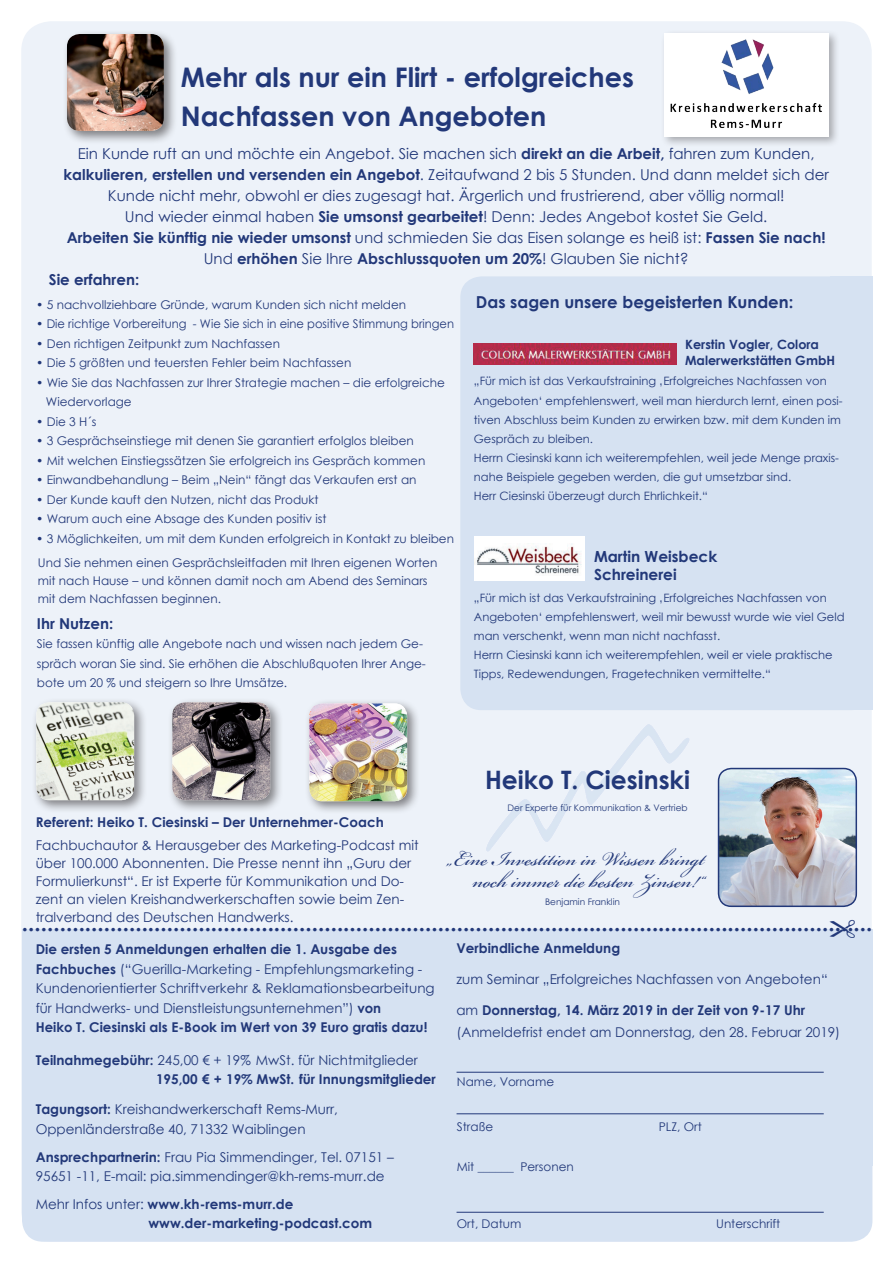
<style>
.page{position:relative;width:893px;height:1263px;background:#fff}
.page>*{position:absolute;margin:0;border:0;box-sizing:border-box;transform-origin:0 0}
.t1{font:30.3px/22.5px "Beautiful ES";color:#223879;text-align:right}
.t2{font:700 27px/39px "Century Gothic";color:#223879}
.t3{font:700 25.35px "Century Gothic";color:#223879}
.t4{font:700 22.5px "Century Gothic";color:#223879}
.t5{font:700 16.5px "Century Gothic";color:#223879}
.t6{font:700 15.3px/18.5px "Century Gothic";color:#223879}
.t7{font:15px "Century Gothic";color:#223879}
.t8{font:700 15px "Century Gothic";color:#223879}
.t9{font:13.5px/19.5px "Century Gothic";color:#223879}
.t10{font:700 13.5px/19.5px "Century Gothic";color:#223879}
.t11{font:700 12.75px/15.3px "Century Gothic";color:#223879}
.t12{font:12px/19.5px "Century Gothic";color:#223879}
.t13{font:11.55px/19.2px "Century Gothic";color:#223879}
.t14{font:9px "Century Gothic";color:#223879}
.s1{font-weight:700}
.s2{font-weight:400}
</style>
<div class="page">
<div style="left:21px;top:21px;width:851px;height:1221px;background:#edf2f9;border-radius:30px"></div>
<div style="left:22px;top:929px;width:850px;height:313px;background:#d6e2f2;border-radius:21px"></div>
<div style="left:460px;top:276px;width:413px;height:434px;background:#d6e2f2;border-radius:21px"></div>
<img style="left:473px;top:343px;width:203px;height:21px">
<img style="left:474px;top:536px;width:110px;height:44px">
<div style="left:660px;top:29px;width:180px;height:119px;background:#231f20;opacity:.35"></div>
<img style="left:664px;top:33px;width:164px;height:103px">
<hr style="left:457px;top:1072px;width:367px;height:1px;background:#223879">
<hr style="left:457px;top:1113px;width:367px;height:1px;background:#223879">
<hr style="left:457px;top:1212px;width:367px;height:1px;background:#223879">
<div style="left:62px;top:29px;width:115px;height:115px;background:#231f20;opacity:.55"></div>
<img style="left:67px;top:34px;width:97px;height:97px">
<div style="left:168px;top:698px;width:116px;height:116px;background:#231f20;opacity:.55"></div>
<img style="left:172px;top:702px;width:98px;height:98px">
<div style="left:32px;top:698px;width:116px;height:116px;background:#231f20;opacity:.55"></div>
<img style="left:36px;top:702px;width:98px;height:98px">
<div style="left:305px;top:699px;width:116px;height:116px;background:#231f20;opacity:.55"></div>
<img style="left:309px;top:703px;width:98px;height:98px">
<img style="left:718px;top:768px;width:138px;height:138px">
<div style="left:718px;top:768px;width:139px;height:139px;border:2px solid #223879;border-radius:13px"></div>
<h2 class="t2" style="left:181px;top:57px;width:455px">Mehr als nur ein Flirt - erfolgreiches<br>Nachfassen von Angeboten</h2>
<p class="t7" style="left:78px;top:143px;width:738px">Ein Kunde ruft an und möchte ein Angebot. Sie machen sich <span class="s1">direkt an die Arbeit,</span> fahren zum Kunden,</p>
<p class="t7" style="left:63px;top:164px;width:767px"><span class="s1">kalkulieren, erstellen und versenden ein Angebot</span>. Zeitaufwand 2 bis 5 Stunden. Und dann meldet sich der</p>
<p class="t7" style="left:108px;top:185px;width:678px">Kunde nicht mehr, obwohl er dies zugesagt hat. Ärgerlich und frustrierend, aber völlig normal!</p>
<p class="t7" style="left:125px;top:206px;width:644px">Und wieder einmal haben <span class="s1">Sie umsonst gearbeitet</span>! Denn: Jedes Angebot kostet Sie Geld.</p>
<p class="t8" style="left:67px;top:226px;width:760px">Arbeiten Sie künftig nie wieder umsonst <span class="s2">und schmieden Sie das Eisen solange es heiß ist:</span> Fassen Sie nach!</p>
<p class="t7" style="left:204px;top:248px;width:486px">Und <span class="s1">erhöhen</span> Sie Ihre <span class="s1">Abschlussquoten um 20%</span>! Glauben Sie nicht?</p>
<p class="t8" style="left:49px;top:268px;width:92px">Sie erfahren:</p>
<p class="t12" style="left:36px;top:294px;width:372px">• 5 nachvollziehbare Gründe, warum Kunden sich nicht melden</p>
<p class="t12" style="left:36px;top:314px;width:419px">• Die richtige Vorbereitung - Wie Sie sich in eine positive Stimmung bringen</p>
<p class="t12" style="left:36px;top:333px;width:245px">• Den richtigen Zeitpunkt zum Nachfassen</p>
<p class="t12" style="left:36px;top:353px;width:317px">• Die 5 größten und teuersten Fehler beim Nachfassen</p>
<p class="t12" style="left:46px;top:372px;width:401px;text-indent:-10px">• Wie Sie das Nachfassen zur Ihrer Strategie machen – die erfolgreiche<br>Wiedervorlage</p>
<p class="t12" style="left:36px;top:411px;width:62px">• Die 3 H´s</p>
<p class="t12" style="left:36px;top:431px;width:379px">• 3 Gesprächseinstiege mit denen Sie garantiert erfolglos bleiben</p>
<p class="t12" style="left:36px;top:450px;width:391px">• Mit welchen Einstiegssätzen Sie erfolgreich ins Gespräch kommen</p>
<p class="t12" style="left:36px;top:470px;width:382px">• Einwandbehandlung – Beim „Nein“ fängt das Verkaufen erst an</p>
<p class="t12" style="left:36px;top:489px;width:284px">• Der Kunde kauft den Nutzen, nicht das Produkt</p>
<p class="t12" style="left:36px;top:509px;width:292px">• Warum auch eine Absage des Kunden positiv ist</p>
<p class="t12" style="left:36px;top:528px;width:419px">• 3 Möglichkeiten, um mit dem Kunden erfolgreich in Kontakt zu bleiben</p>
<h3 class="t5" style="left:476px;top:289px;width:319px">Das sagen unsere begeisterten Kunden:</h3>
<p class="t11" style="left:685px;top:336px;width:151px">Kerstin Vogler, Colora<br>Malerwerkstätten GmbH</p>
<p class="t13" style="left:474px;top:371px;width:370px">„Für mich ist das Verkaufstraining ‚Erfolgreiches Nachfassen von Angeboten‘ empfehlenswert, weil man hierdurch lernt, einen posi&shy;tiven Abschluss beim Kunden zu erwirken bzw. mit dem Kunden im Gespräch zu bleiben.<br>Herrn Ciesinski kann ich weiterempfehlen, weil jede Menge praxis&shy;nahe Beispiele gegeben werden, die gut umsetzbar sind.<br>Herr Ciesinski überzeugt durch Ehrlichkeit.“</p>
<p class="t12" style="left:38px;top:554px;width:401px;line-height:17.7px">Und Sie nehmen einen Gesprächsleitfaden mit Ihren eigenen Worten mit nach Hause – und können damit noch am Abend des Seminars mit dem Nachfassen beginnen.</p>
<p class="t8" style="left:37px;top:612px;width:78px">Ihr Nutzen:</p>
<p class="t12" style="left:37px;top:634px;width:391px">Sie fassen künftig alle Angebote nach und wissen nach jedem Ge&shy;spräch woran Sie sind. Sie erhöhen die Abschlußquoten Ihrer Ange&shy;bote um 20 % und steigern so Ihre Umsätze.</p>
<p class="t6" style="left:594px;top:546px;width:125px">Martin Weisbeck<br>Schreinerei</p>
<p class="t13" style="left:474px;top:588px;width:372px">„Für mich ist das Verkaufstraining ‚Erfolgreiches Nachfassen von Angeboten‘ empfehlenswert, weil mir bewusst wurde wie viel Geld man verschenkt, wenn man nicht nachfasst.<br>Herrn Ciesinski kann ich weiterempfehlen, weil er viele praktische Tipps, Redewendungen, Fragetechniken vermittelte.“</p>
<h3 class="t3" style="left:485px;top:761px;width:206px">Heiko T. Ciesinski</h3>
<p class="t14" style="left:507px;top:801px;width:182px">Der Experte für Kommunikation &amp; Vertrieb</p>
<h1 class="t1" style="left:447px;top:848px;width:259px">„Eine Investition in Wissen bringt noch immer die besten Zinsen!“</h1>
<p class="t14" style="left:545px;top:896px;width:77px">Benjamin Franklin</p>
<h3 class="t4" style="left:22px;top:905px;width:852px">.......................................................................................................................................</h3>
<p class="t10" style="left:36px;top:812px;width:350px">Referent: Heiko T. Ciesinski – Der Unternehmer-Coach</p>
<p class="t9" style="left:36px;top:836px;width:384px;line-height:18px">Fachbuchautor &amp; Herausgeber des Marketing-Podcast mit über 100.000 Abonnenten. Die Presse nennt ihn „Guru der Formulierkunst“. Er ist Experte für Kommunikation und Do&shy;zent an vielen Kreishandwerkerschaften sowie beim Zen&shy;tralverband des Deutschen Handwerks.</p>
<p class="t9" style="left:36px;top:939px;width:400px"><span class="s1">Die ersten 5 Anmeldungen erhalten die 1. Ausgabe des Fachbuches</span> (“Guerilla-Marketing - Empfehlungsmarketing - Kundenorientierter Schriftverkehr &amp; Reklamationsbearbeitung für Handwerks- und Dienstleistungsunternehmen”) <span class="s1">von<br>Heiko T. Ciesinski als E-Book im Wert von 39 Euro gratis dazu!</span></p>
<p class="t10" style="left:156px;top:1049px;width:281px;text-indent:-120px">Teilnahmegebühr: <span class="s2">245,00 € + 19% MwSt. für Nichtmitglieder<br></span>195,00 € + 19% MwSt. für Innungsmitglieder</p>
<p class="t9" style="left:36px;top:1099px;width:304px"><span class="s1">Tagungsort:</span> Kreishandwerkerschaft Rems-Murr,<br>Oppenländerstraße 40, 71332 Waiblingen</p>
<p class="t9" style="left:36px;top:1147px;width:360px"><span class="s1">Ansprechpartnerin:</span> Frau Pia Simmendinger, Tel. 07151 –<br>95651 -11, E-mail: pia.simmendinger@kh-rems-murr.de</p>
<p class="t10" style="left:148px;top:1193px;width:225px;text-indent:-113px"><span class="s2">Mehr Infos unter:</span> www.kh-rems-murr.de www.der-marketing-podcast.com</p>
<p class="t10" style="left:456px;top:938px;width:165px">Verbindliche Anmeldung</p>
<p class="t9" style="left:456px;top:969px;width:373px">zum Seminar „Erfolgreiches Nachfassen von Angeboten“</p>
<p class="t9" style="left:456px;top:998px;width:385px;line-height:22.5px">am <span class="s1">Donnerstag, 14. März 2019 in der Zeit von 9-17 Uhr </span>(Anmeldefrist endet am Donnerstag, den 28. Februar 2019)</p>
<p class="t12" style="left:457px;top:1072px;width:99px">Name, Vorname</p>
<p class="t12" style="left:457px;top:1116px;width:38px">Straße</p>
<p class="t12" style="left:659px;top:1116px;width:45px">PLZ, Ort</p>
<p class="t12" style="left:457px;top:1156px;width:118px">Mit ______ Personen</p>
<p class="t12" style="left:457px;top:1214px;width:66px">Ort, Datum</p>
<p class="t12" style="left:716px;top:1214px;width:66px">Unterschrift</p>
</div>
